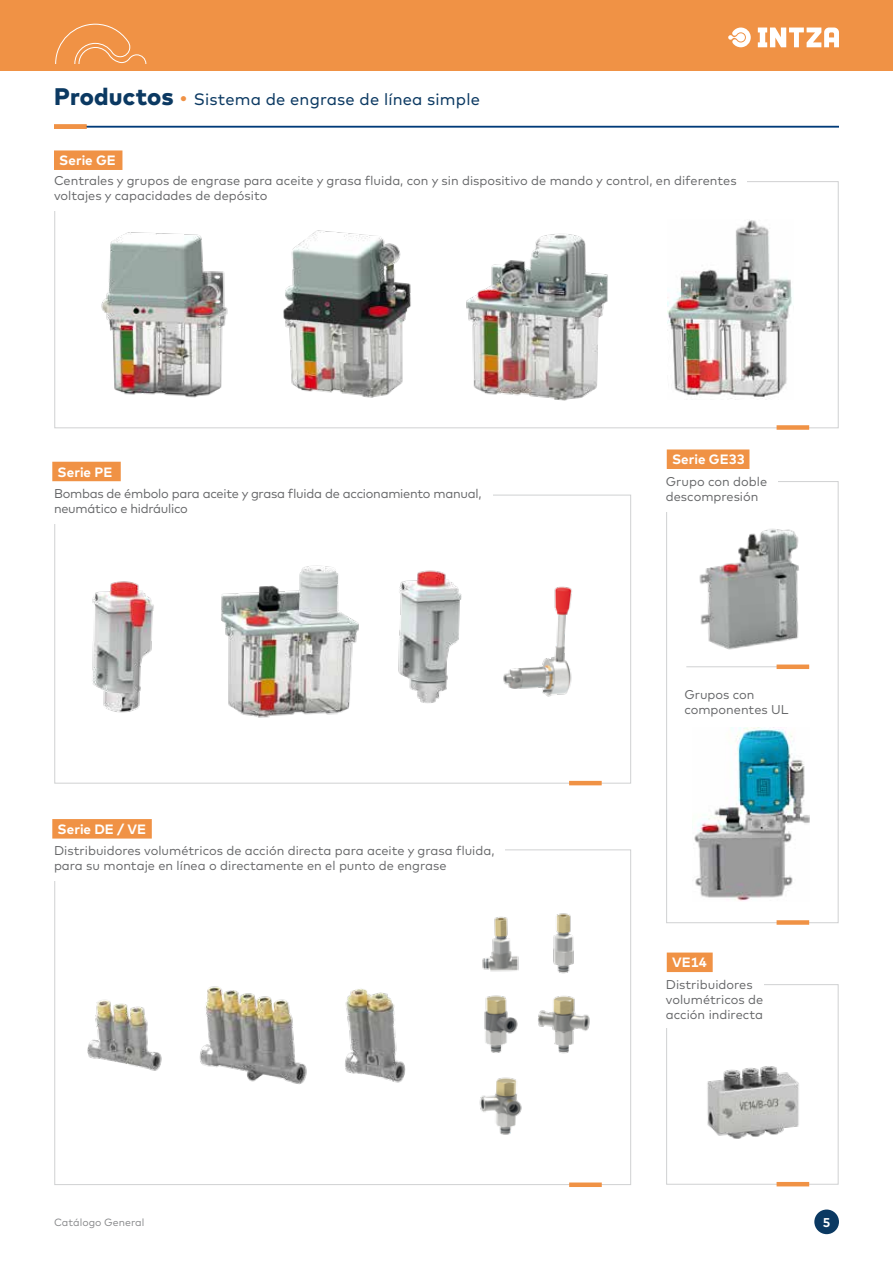
<style>
.page{position:relative;width:893px;height:1263px;background:#fff}
.page>*{position:absolute;margin:0;border:0;box-sizing:border-box;transform-origin:0 0}
.t1{font:16.5px "Mark";letter-spacing:.01em;color:#0b3962}
.t2{font:700 13.5px "Mark";color:#fff}
.t3{font:12.75px/15px "Mark";color:#646567}
.t4{font:12.75px/15px "Mark";letter-spacing:-.02em;color:#646567}
.t5{font:700 12.75px "Mark";color:#fff}
.t6{font:10.5px "Mark";color:#87888a}
.s1{font-weight:800;font-size:24px}
.s2{font-weight:800;font-size:24px;color:#f09245}
</style>
<div class="page">
<div style="left:0;top:0;width:893px;height:71px;background:#f09245"></div>
<svg style="left:728px;top:27px;width:23px;height:20px"></svg>
<svg style="left:758px;top:28px;width:81px;height:19px"></svg>
<svg style="left:55px;top:24px;width:92px;height:40px"></svg>
<div style="left:814px;top:1209px;width:25px;height:25px;background:#0b3962;border-radius:50%"></div>
<div style="left:666px;top:481px;width:172px;height:442px;background:#fff;border:1px solid #d0d1d2"></div>
<div style="left:666px;top:984px;width:172px;height:200px;background:#fff;border:1px solid #d0d1d2"></div>
<img style="left:694px;top:728px;width:116px;height:173px">
<img style="left:699px;top:529px;width:100px;height:121px">
<div style="left:657px;top:472px;width:121px;height:40px;background:#fff"></div>
<div style="left:64px;top:150px;width:49px;height:20px;background:#f09245"></div>
<div style="left:676px;top:449px;width:64px;height:20px;background:#f09245"></div>
<img style="left:707px;top:1066px;width:92px;height:73px">
<hr style="left:54px;top:126px;width:785px;height:1px;background:#003b79">
<div style="left:54px;top:124px;width:33px;height:5px;background:#f09245"></div>
<div style="left:777px;top:920px;width:32px;height:5px;background:#f09245"></div>
<hr style="left:777px;top:1182px;width:32px;height:4px;background:#f09245">
<img style="left:101px;top:232px;width:127px;height:166px">
<div style="left:55px;top:495px;width:576px;height:288px;background:#fff;border:1px solid #d0d1d2"></div>
<div style="left:46px;top:486px;width:447px;height:38px;background:#fff"></div>
<div style="left:62px;top:462px;width:49px;height:19px;background:#f09245"></div>
<hr style="left:569px;top:781px;width:33px;height:4px;background:#f09245">
<img style="left:92px;top:581px;width:62px;height:132px">
<img style="left:221px;top:565px;width:138px;height:153px">
<img style="left:503px;top:586px;width:69px;height:111px">
<img style="left:398px;top:570px;width:64px;height:133px">
<div style="left:62px;top:819px;width:80px;height:19px;background:#f09245"></div>
<div style="left:569px;top:1182px;width:33px;height:5px;background:#f09245"></div>
<img style="left:87px;top:986px;width:319px;height:99px">
<img style="left:482px;top:916px;width:37px;height:56px">
<img style="left:553px;top:913px;width:21px;height:61px">
<img style="left:484px;top:995px;width:34px;height:58px">
<img style="left:538px;top:995px;width:52px;height:59px">
<img style="left:479px;top:1077px;width:43px;height:58px">
<img style="left:283px;top:230px;width:128px;height:168px">
<img style="left:466px;top:233px;width:142px;height:168px">
<img style="left:667px;top:220px;width:125px;height:180px">
<div style="left:657px;top:975px;width:107px;height:53px;background:#fff"></div>
<div style="left:676px;top:952px;width:27px;height:20px;background:#f09245"></div>
<hr style="left:686px;top:666px;width:123px;height:1px;background:#d0d1d2">
<div style="left:777px;top:664px;width:32px;height:5px;background:#f09245"></div>
<div style="left:777px;top:425px;width:32px;height:5px;background:#f09245"></div>
<p class="t1" style="left:54px;top:89px;width:427px"><span class="s1">Productos</span> <span class="s2">·</span> Sistema de engrase de línea simple</p>
<p class="t2" style="left:59px;top:152px;width:58px">Serie GE</p>
<p class="t3" style="left:54px;top:173px;width:684px">Centrales y grupos de engrase para aceite y grasa fluida, con y sin dispositivo de mando y control, en diferentes voltajes y capacidades de depósito</p>
<p class="t2" style="left:58px;top:463px;width:56px">Serie PE</p>
<p class="t4" style="left:54px;top:486px;width:429px">Bombas de émbolo para aceite y grasa fluida de accionamiento manual, neumático e hidráulico</p>
<p class="t2" style="left:58px;top:820px;width:90px">Serie DE / VE</p>
<p class="t3" style="left:54px;top:842px;width:442px">Distribuidores volumétricos de acción directa para aceite y grasa fluida, para su montaje en línea o directamente en el punto de engrase</p>
<p class="t2" style="left:672px;top:451px;width:74px">Serie GE33</p>
<p class="t3" style="left:666px;top:474px;width:103px">Grupo con doble descompresión</p>
<p class="t3" style="left:684px;top:687px;width:106px">Grupos con componentes UL</p>
<p class="t2" style="left:672px;top:954px;width:36px">VE14</p>
<p class="t3" style="left:666px;top:977px;width:99px">Distribuidores volumétricos de acción indirecta</p>
<p class="t6" style="left:54px;top:1216px;width:92px">Catálogo General</p>
<p class="t5" style="left:823px;top:1214px;width:9px">5</p>
</div>
